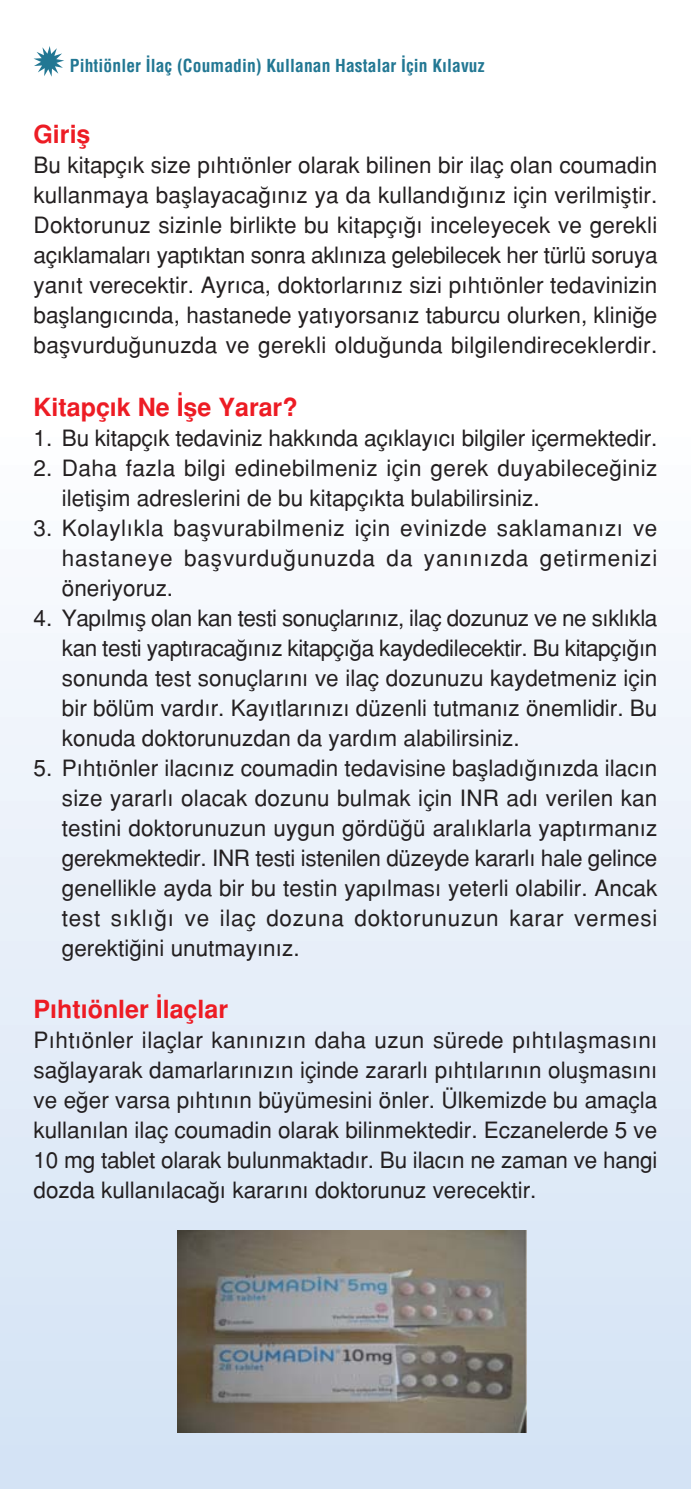
<style>
.page{position:relative;width:691px;height:1489px;background:#fff}
.page>*{position:absolute;margin:0;border:0;box-sizing:border-box;transform-origin:0 0}
.t1{font:25px "Helvetica Turk B";color:#ed1c24}
.t2{font:22.5px/30px "Helvetica Turk";color:#231f20;text-align:justify}
.t3{font:22.5px/30px "Helvetica Turk";letter-spacing:.02em;color:#231f20}
.t4{font:17.5px "Helvetica Condensed Turk B";letter-spacing:.005em;color:#227793}
</style>
<div class="page">
<div style="left:0;top:1471px;width:691px;height:17px;background:#d4e3f5"></div>
<div style="left:0;top:1444px;width:691px;height:28px;background:#d4e3f5"></div>
<div style="left:0;top:1416px;width:691px;height:28px;background:#d5e4f5"></div>
<div style="left:0;top:1388px;width:691px;height:28px;background:#d6e5f5"></div>
<div style="left:0;top:1360px;width:691px;height:28px;background:#d7e5f5"></div>
<div style="left:0;top:1332px;width:691px;height:28px;background:#d8e6f6"></div>
<div style="left:0;top:1304px;width:691px;height:28px;background:#d9e6f6"></div>
<div style="left:0;top:1276px;width:691px;height:28px;background:#dae7f6"></div>
<div style="left:0;top:1248px;width:691px;height:28px;background:#dbe8f6"></div>
<div style="left:0;top:1220px;width:691px;height:28px;background:#dce8f7"></div>
<div style="left:0;top:1192px;width:691px;height:28px;background:#dde9f7"></div>
<div style="left:0;top:1164px;width:691px;height:28px;background:#deeaf7"></div>
<div style="left:0;top:1136px;width:691px;height:28px;background:#dfeaf7"></div>
<div style="left:0;top:1108px;width:691px;height:28px;background:#e1eaf7"></div>
<div style="left:0;top:1080px;width:691px;height:28px;background:#e2ecf8"></div>
<div style="left:0;top:1052px;width:691px;height:28px;background:#e3ecf8"></div>
<div style="left:0;top:1024px;width:691px;height:28px;background:#e4ecf8"></div>
<div style="left:0;top:997px;width:691px;height:27px;background:#e5eef9"></div>
<div style="left:0;top:969px;width:691px;height:27px;background:#e6eef9"></div>
<div style="left:0;top:941px;width:691px;height:27px;background:#e7eef9"></div>
<div style="left:0;top:913px;width:691px;height:27px;background:#e8f0f9"></div>
<div style="left:0;top:885px;width:691px;height:28px;background:#e9f0f9"></div>
<div style="left:0;top:857px;width:691px;height:28px;background:#eaf0f9"></div>
<div style="left:0;top:829px;width:691px;height:28px;background:#ebf2fa"></div>
<div style="left:0;top:801px;width:691px;height:28px;background:#edf2fa"></div>
<div style="left:0;top:773px;width:691px;height:28px;background:#eef4fb"></div>
<div style="left:0;top:745px;width:691px;height:28px;background:#eff4fb"></div>
<div style="left:0;top:717px;width:691px;height:28px;background:#f0f4fb"></div>
<div style="left:0;top:689px;width:691px;height:28px;background:#f1f6fc"></div>
<div style="left:0;top:661px;width:691px;height:28px;background:#f2f6fc"></div>
<div style="left:0;top:633px;width:691px;height:28px;background:#f3f7fc"></div>
<div style="left:0;top:605px;width:691px;height:28px;background:#f5f8fd"></div>
<div style="left:0;top:577px;width:691px;height:28px;background:#f6f9fd"></div>
<div style="left:0;top:549px;width:691px;height:28px;background:#f7f9fd"></div>
<div style="left:0;top:521px;width:691px;height:28px;background:#f8fbfe"></div>
<div style="left:0;top:493px;width:691px;height:28px;background:#fafcfe"></div>
<div style="left:0;top:465px;width:691px;height:28px;background:#fbfcfe"></div>
<img style="left:177px;top:1230px;width:349px;height:202px">
<svg style="left:34px;top:46px;width:30px;height:31px"></svg>
<p class="t4" style="left:70px;top:55px;width:416px">Pihtiönler ‹laç (Coumadin) Kullanan Hastalar ‹çin K›lavuz</p>
<p class="t1" style="left:34px;top:119px;width:58px">Girifl</p>
<p class="t2" style="left:34px;top:150px;width:625px">Bu kitapç›k size p›ht›önler olarak bilinen bir ilaç olan coumadin kullanmaya bafllayaca¤›n›z ya da kulland›¤›n›z için verilmifltir.<br>Doktorunuz sizinle birlikte bu kitapç›¤› inceleyecek ve gerekli aç›klamalar› yapt›ktan sonra akl›n›za gelebilecek her türlü soruya yan›t verecektir. Ayr›ca, doktorlar›n›z sizi p›ht›önler tedavinizin bafllang›c›nda, hastanede yat›yorsan›z taburcu olurken, klini¤e baflvurdu¤unuzda ve gerekli oldu¤unda bilgilendireceklerdir.</p>
<p class="t1" style="left:34px;top:392px;width:265px">Kitapç›k Ne ‹fle Yarar?</p>
<p class="t2" style="left:34px;top:422px;width:625px">1. Bu kitapç›k tedaviniz hakk›nda aç›klay›c› bilgiler içermektedir.</p>
<p class="t3" style="left:62px;top:452px;width:597px;text-indent:-28px">2. Daha fazla bilgi edinebilmeniz için gerek duyabilece¤iniz iletiflim adreslerini de bu kitapç›kta bulabilirsiniz.</p>
<p class="t2" style="left:62px;top:512px;width:597px;text-indent:-28px">3. Kolayl›kla baflvurabilmeniz için evinizde saklaman›z› ve hastaneye baflvurdu¤unuzda da yan›n›zda getirmenizi öneriyoruz.</p>
<p class="t2" style="left:62px;top:602px;width:597px;text-indent:-28px">4. Yap›lm›fl olan kan testi sonuçlar›n›z, ilaç dozunuz ve ne s›kl›kla kan testi yapt›raca¤›n›z kitapç›¤a kaydedilecektir. Bu kitapç›¤›n sonunda test sonuçlar›n› ve ilaç dozunuzu kaydetmeniz için bir bölüm vard›r. Kay›tlar›n›z› düzenli tutman›z önemlidir. Bu konuda doktorunuzdan da yard›m alabilirsiniz.</p>
<p class="t2" style="left:62px;top:752px;width:597px;text-indent:-28px">5. P›ht›önler ilac›n›z coumadin tedavisine bafllad›¤›n›zda ilac›n size yararl› olacak dozunu bulmak için INR ad› verilen kan testini doktorunuzun uygun gördü¤ü aral›klarla yapt›rman›z gerekmektedir. INR testi istenilen düzeyde kararl› hale gelince genellikle ayda bir bu testin yap›lmas› yeterli olabilir. Ancak test s›kl›¤› ve ilaç dozuna doktorunuzun karar vermesi gerekti¤ini unutmay›n›z.</p>
<p class="t1" style="left:34px;top:994px;width:196px">P›ht›önler ‹laçlar</p>
<p class="t2" style="left:34px;top:1025px;width:625px">P›ht›önler ilaçlar kan›n›z›n daha uzun sürede p›ht›laflmas›n› sa¤layarak damarlar›n›z›n içinde zararl› p›ht›lar›n›n oluflmas›n› ve e¤er varsa p›ht›n›n büyümesini önler. Ülkemizde bu amaçla kullan›lan ilaç coumadin olarak bilinmektedir. Eczanelerde 5 ve 10 mg tablet olarak bulunmaktad›r. Bu ilac›n ne zaman ve hangi dozda kullan›laca¤› karar›n› doktorunuz verecektir.</p>
</div>
